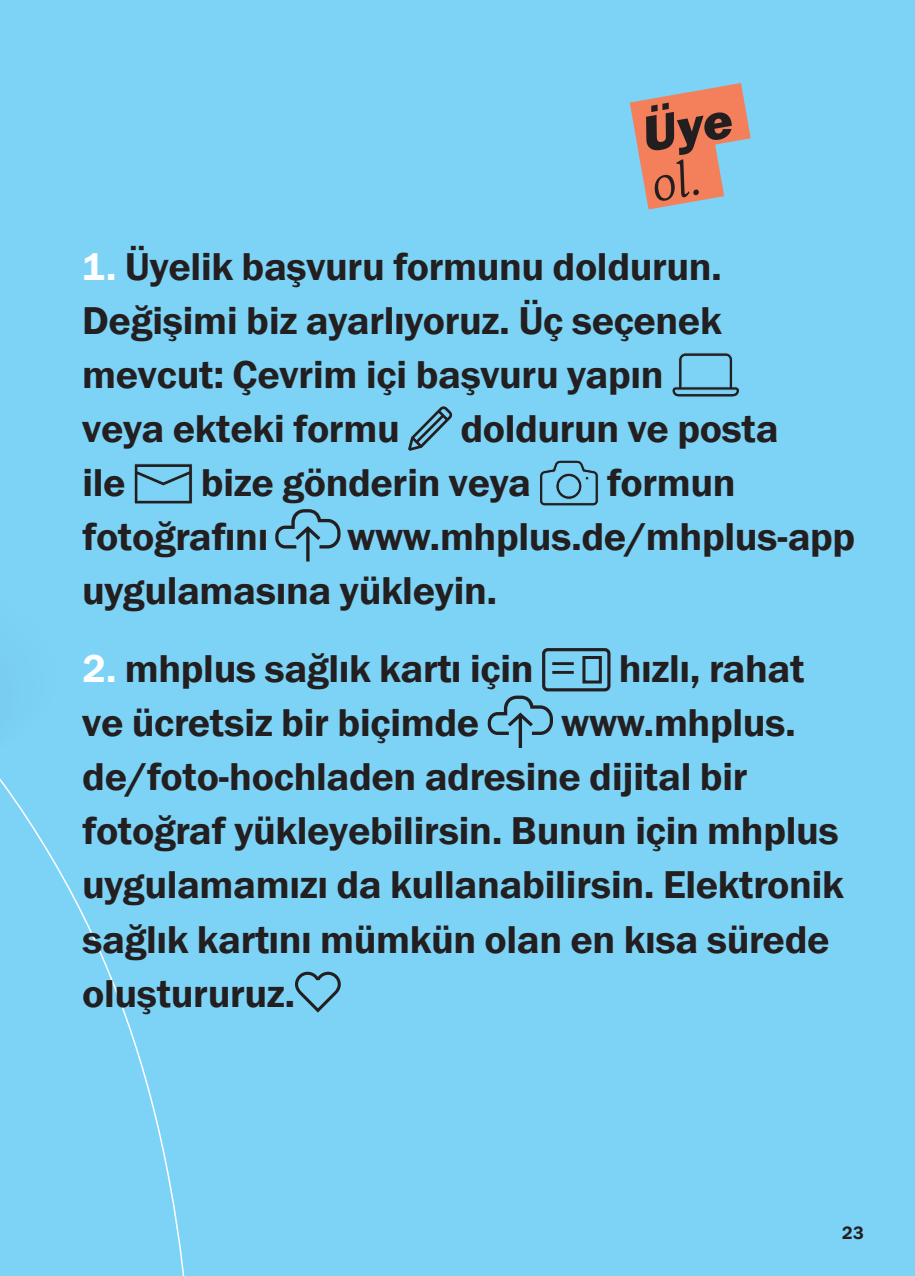
<style>
.page{position:relative;width:915px;height:1276px;background:#fff}
.page>*{position:absolute;margin:0;border:0;box-sizing:border-box;transform-origin:0 0}
.t1{font:italic 800 50.55px/50.6px "Franklin Gothic ITC";color:#231f20}
.copy{font:600 39px/54px "Franklin Gothic ITC";letter-spacing:-.01em;color:#231f20}
.t2{font:600 18px "Franklin Gothic ITC";color:#231f20}
.s1{font-family:"Loretta";font-weight:300}
.s2{color:#fff}
</style>
<div class="page">
<div style="left:0;top:0;width:914px;height:1276px;background:#7cd3f6"></div>
<svg style="left:47px;top:851px;width:138px;height:425px"></svg>
<svg style="left:672px;top:353px;width:67px;height:44px"></svg>
<svg style="left:408px;top:406px;width:44px;height:45px"></svg>
<svg style="left:134px;top:463px;width:58px;height:41px"></svg>
<svg style="left:539px;top:460px;width:59px;height:46px"></svg>
<svg style="left:275px;top:509px;width:65px;height:52px"></svg>
<div style="left:542px;top:648px;width:68px;height:43px;border:3px solid #231f20;border-radius:4px"></div>
<div style="left:582px;top:656px;width:19px;height:27px;border:3px solid #231f20"></div>
<hr style="left:552px;top:662px;width:21px;height:3px;background:#231f20">
<hr style="left:552px;top:671px;width:21px;height:3px;background:#231f20">
<svg style="left:487px;top:695px;width:66px;height:53px"></svg>
<svg style="left:295px;top:971px;width:46px;height:41px"></svg>
<svg style="left:629px;top:83px;width:121px;height:126px"></svg>
<svg style="left:0;top:778px;width:49px;height:73px"></svg>
<p class="t1" style="left:638px;top:112px;width:92px;rotate:-10deg">Üye <span class="s1">ol.</span></p>
<p class="copy" style="left:82px;top:241px;width:641px"><span class="s2">1.</span> Üyelik başvuru formunu doldurun.<br>Değişimi biz ayarlıyoruz. Üç seçenek mevcut: Çevrim içi başvuru yapın veya ekteki formu</p>
<p class="copy" style="left:460px;top:403px;width:320px">doldurun ve posta</p>
<p class="copy" style="left:82px;top:457px;width:45px">ile</p>
<p class="copy" style="left:201px;top:457px;width:331px">bize gönderin veya</p>
<p class="copy" style="left:606px;top:457px;width:130px">formun</p>
<p class="copy" style="left:82px;top:511px;width:188px">fotoğrafını</p>
<p class="copy" style="left:82px;top:511px;width:774px;text-indent:265px">www.mhplus.de/mhplus-app uygulamasına yükleyin.</p>
<p class="copy" style="left:82px;top:643px;width:453px"><span class="s2">2.</span> mhplus sağlık kartı için</p>
<p class="copy" style="left:618px;top:643px;width:187px">hızlı, rahat</p>
<p class="copy" style="left:82px;top:697px;width:398px">ve ücretsiz bir biçimde</p>
<p class="copy" style="left:82px;top:697px;width:763px;text-indent:479px">www.mhplus. de/foto-hochladen adresine dijital bir fotoğraf yükleyebilirsin. Bunun için mhplus uygulamamızı da kullanabilirsin. Elektronik sağlık kartını mümkün olan en kısa sürede oluştururuz.</p>
<p class="t2" style="left:841px;top:1222px;width:23px">23</p>
</div>
